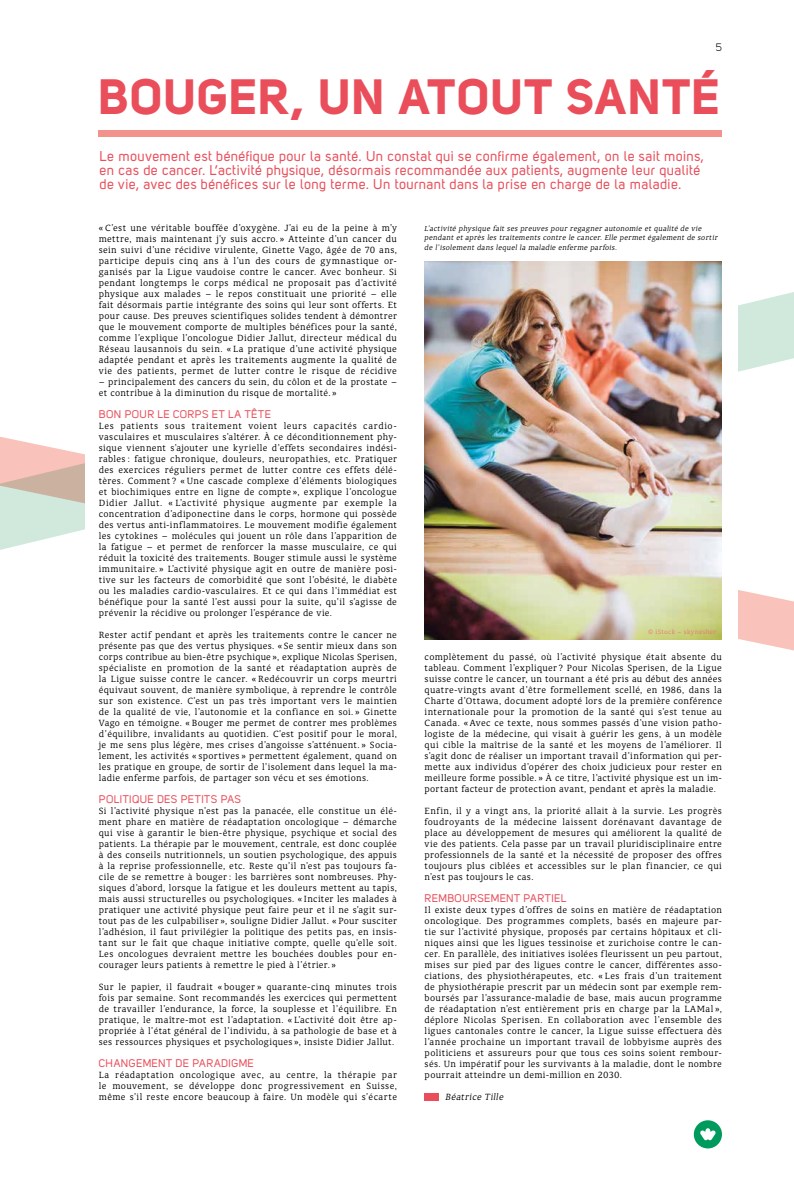
<style>
.page{position:relative;width:794px;height:1191px;background:#fff}
.page>*{position:absolute;margin:0;border:0;box-sizing:border-box;transform-origin:0 0}
.t1{font:48.9px "Uni Sans Bold";letter-spacing:.015em;color:#e94e5a}
.t2{font:14px/14px "Uni Sans Regular";letter-spacing:.025em;color:#e94e5a}
.t3{font:11px "Uni Sans Regular";letter-spacing:.03em;color:#e94e5a}
.t4{font:10.6px "Uni Sans Book";color:#000}
.t5{font:300 10px/11px "Classic Xtra Round";letter-spacing:.03em;color:#000;text-align:justify}
.t6{font:italic 300 10px "Classic Xtra Round";letter-spacing:.025em;color:#000}
.t7{font:italic 300 8px/9.6px "Classic Xtra Round";letter-spacing:.03em;color:#000}
.t8{font:300 7px "Classic Xtra Round";letter-spacing:.045em;color:#ed7776}
</style>
<div class="page">
<svg style="left:0;top:292px;width:794px;height:359px"></svg>
<div style="left:85px;top:76px;width:652px;height:1032px;background:#fff"></div>
<svg style="left:694px;top:1120px;width:28px;height:28px"></svg>
<div style="left:424px;top:1093px;width:15px;height:7px;background:#e94e5a"></div>
<div style="left:99px;top:130px;width:623px;height:7px;background:#f1928d"></div>
<img style="left:424px;top:261px;width:297px;height:378px">
<p class="t4" style="left:716px;top:41px;width:8px">5</p>
<h1 class="t1" style="left:99px;top:66px;width:623px">BOUGER, UN ATOUT SANTÉ</h1>
<p class="t2" style="left:100px;top:149px;width:606px">Le mouvement est bénéfique pour la santé. Un constat qui se confirme également, on le sait moins, en cas de cancer. L’activité physique, désormais recommandée aux patients, augmente leur qualité de vie, avec des bénéfices sur le long terme. Un tournant dans la prise en charge de la maladie.</p>
<p class="t5" style="left:99px;top:222px;width:300px">« C’est une véritable bouffée d’oxygène. J’ai eu de la peine à m’y mettre, mais maintenant j’y suis accro. » Atteinte d’un cancer du sein suivi d’une récidive virulente, Ginette Vago, âgée de 70 ans, participe depuis cinq ans à l’un des cours de gymnastique or&shy;ganisés par la Ligue vaudoise contre le cancer. Avec bonheur. Si pendant longtemps le corps médical ne proposait pas d’activité physique aux malades – le repos constituait une priorité – elle fait désormais partie intégrante des soins qui leur sont offerts. Et pour cause. Des preuves scientifiques solides tendent à démontrer que le mouvement comporte de multiples bénéfices pour la santé, comme l’explique l’oncologue Didier Jallut, directeur médical du Réseau lausannois du sein. « La pratique d’une activité physique adaptée pendant et après les traitements augmente la qualité de vie des patients, permet de lutter contre le risque de récidive</p>
<p class="t5" style="left:99px;top:376px;width:300px">– principalement des cancers du sein, du côlon et de la prostate – et contribue à la diminution du risque de mortalité. »</p>
<p class="t3" style="left:99px;top:408px;width:174px">BON POUR LE CORPS ET LA TÊTE</p>
<p class="t5" style="left:99px;top:420px;width:300px">Les patients sous traitement voient leurs capacités cardio&shy;vasculaires et musculaires s’altérer. À ce déconditionnement phy&shy;sique viennent s’ajouter une kyrielle d’effets secondaires indési&shy;rables : fatigue chronique, douleurs, neuropathies, etc. Pratiquer des exercices réguliers permet de lutter contre ces effets délé&shy;tères. Comment ? « Une cascade complexe d’éléments biologiques et biochimiques entre en ligne de compte », explique l’oncologue Didier Jallut. « L’activité physique augmente par exemple la concentration d’adiponectine dans le corps, hormone qui possède des vertus anti-inflammatoires. Le mouvement modifie également les cytokines – molécules qui jouent un rôle dans l’apparition de la fatigue – et permet de renforcer la masse musculaire, ce qui réduit la toxicité des traitements. Bouger stimule aussi le système immunitaire. » L’activité physique agit en outre de manière posi&shy;tive sur les facteurs de comorbidité que sont l’obésité, le diabète ou les maladies cardio-vasculaires. Et ce qui dans l’immédiat est bénéfique pour la santé l’est aussi pour la suite, qu’il s’agisse de prévenir la récidive ou prolonger l’espérance de vie.</p>
<p class="t5" style="left:99px;top:629px;width:300px">Rester actif pendant et après les traitements contre le cancer ne présente pas que des vertus physiques. « Se sentir mieux dans son corps contribue au bien-être psychique », explique Nicolas Sperisen, spécialiste en promotion de la santé et réadaptation auprès de la Ligue suisse contre le cancer. « Redécouvrir un corps meurtri équivaut souvent, de manière symbolique, à reprendre le contrôle sur son existence. C’est un pas très important vers le maintien de la qualité de vie, l’autonomie et la confiance en soi. » Ginette Vago en témoigne. « Bouger me permet de contrer mes problèmes d’équilibre, invalidants au quotidien. C’est positif pour le moral, je me sens plus légère, mes crises d’angoisse s’atténuent. » Socia&shy;lement, les activités « sportives » permettent également, quand on les pratique en groupe, de sortir de l’isolement dans lequel la ma&shy;ladie enferme parfois, de partager son vécu et ses émotions.</p>
<p class="t3" style="left:99px;top:793px;width:144px">POLITIQUE DES PETITS PAS</p>
<p class="t5" style="left:99px;top:805px;width:300px">Si l’activité physique n’est pas la panacée, elle constitue un élé&shy;ment phare en matière de réadaptation oncologique – démarche qui vise à garantir le bien-être physique, psychique et social des patients. La thérapie par le mouvement, centrale, est donc couplée à des conseils nutritionnels, un soutien psychologique, des appuis à la reprise professionnelle, etc. Reste qu’il n’est pas toujours fa&shy;cile de se remettre à bouger: les barrières sont nombreuses. Phy&shy;siques d’abord, lorsque la fatigue et les douleurs mettent au tapis, mais aussi structurelles ou psychologiques. « Inciter les malades à pratiquer une activité physique peut faire peur et il ne s’agit sur&shy;tout pas de les culpabiliser », souligne Didier Jallut. « Pour susciter l’adhésion, il faut privilégier la politique des petits pas, en insis&shy;tant sur le fait que chaque initiative compte, quelle qu’elle soit.<br>Les oncologues devraient mettre les bouchées doubles pour en&shy;courager leurs patients à remettre le pied à l’étrier. »</p>
<p class="t5" style="left:99px;top:981px;width:300px">Sur le papier, il faudrait « bouger » quarante-cinq minutes trois fois par semaine. Sont recommandés les exercices qui permettent de travailler l’endurance, la force, la souplesse et l’équilibre. En pratique, le maître-mot est l’adaptation. « L’activité doit être ap&shy;propriée à l’état général de l’individu, à sa pathologie de base et à ses ressources physiques et psychologiques », insiste Didier Jallut.</p>
<p class="t3" style="left:99px;top:1057px;width:157px">CHANGEMENT DE PARADIGME</p>
<p class="t5" style="left:99px;top:1069px;width:300px">La réadaptation oncologique avec, au centre, la thérapie par le mouvement, se développe donc progressivement en Suisse, même s’il reste encore beaucoup à faire. Un modèle qui s’écarte</p>
<p class="t7" style="left:424px;top:223px;width:295px">L’activité physique fait ses preuves pour regagner autonomie et qualité de vie pendant et après les traitements contre le cancer. Elle permet également de sortir de l’isolement dans lequel la maladie enferme parfois.</p>
<p class="t8" style="left:648px;top:627px;width:70px">© iStock – skynesher</p>
<p class="t5" style="left:424px;top:651px;width:299px">complètement du passé, où l’activité physique était absente du tableau. Comment l’expliquer ? Pour Nicolas Sperisen, de la Ligue suisse contre le cancer, un tournant a été pris au début des années quatre-vingts avant d’être formellement scellé, en 1986, dans la Charte d’Ottawa, document adopté lors de la première conférence internationale pour la promotion de la santé qui s’est tenue au Canada. « Avec ce texte, nous sommes passés d’une vision patho&shy;logiste de la médecine, qui visait à guérir les gens, à un modèle qui cible la maîtrise de la santé et les moyens de l’améliorer. Il s’agit donc de réaliser un important travail d’information qui per&shy;mette aux individus d’opérer des choix judicieux pour rester en meilleure forme possible. » À ce titre, l’activité physique est un im&shy;portant facteur de protection avant, pendant et après la maladie.</p>
<p class="t5" style="left:424px;top:805px;width:299px">Enfin, il y a vingt ans, la priorité allait à la survie. Les progrès foudroyants de la médecine laissent dorénavant davantage de place au développement de mesures qui améliorent la qualité de vie des patients. Cela passe par un travail pluridisciplinaire entre professionnels de la santé et la nécessité de proposer des offres toujours plus ciblées et accessibles sur le plan financier, ce qui n’est pas toujours le cas.</p>
<p class="t3" style="left:424px;top:892px;width:143px">REMBOURSEMENT PARTIEL</p>
<p class="t5" style="left:424px;top:904px;width:299px">Il existe deux types d’offres de soins en matière de réadaptation oncologique. Des programmes complets, basés en majeure par&shy;tie sur l’activité physique, proposés par certains hôpitaux et cli&shy;niques ainsi que les ligues tessinoise et zurichoise contre le can&shy;cer. En parallèle, des initiatives isolées fleurissent un peu partout, mises sur pied par des ligues contre le cancer, différentes asso&shy;ciations, des physiothérapeutes, etc. « Les frais d’un traitement de physiothérapie prescrit par un médecin sont par exemple rem&shy;boursés par l’assurance-maladie de base, mais aucun programme de réadaptation n’est entièrement pris en charge par la LAMal », déplore Nicolas Sperisen. En collaboration avec l’ensemble des ligues cantonales contre le cancer, la Ligue suisse effectuera dès l’année prochaine un important travail de lobbyisme auprès des politiciens et assureurs pour que tous ces soins soient rembour&shy;sés. Un impératif pour les survivants à la maladie, dont le nombre pourrait atteindre un demi-million en 2030.</p>
<p class="t6" style="left:445px;top:1091px;width:60px">Béatrice Tille</p>
</div>
